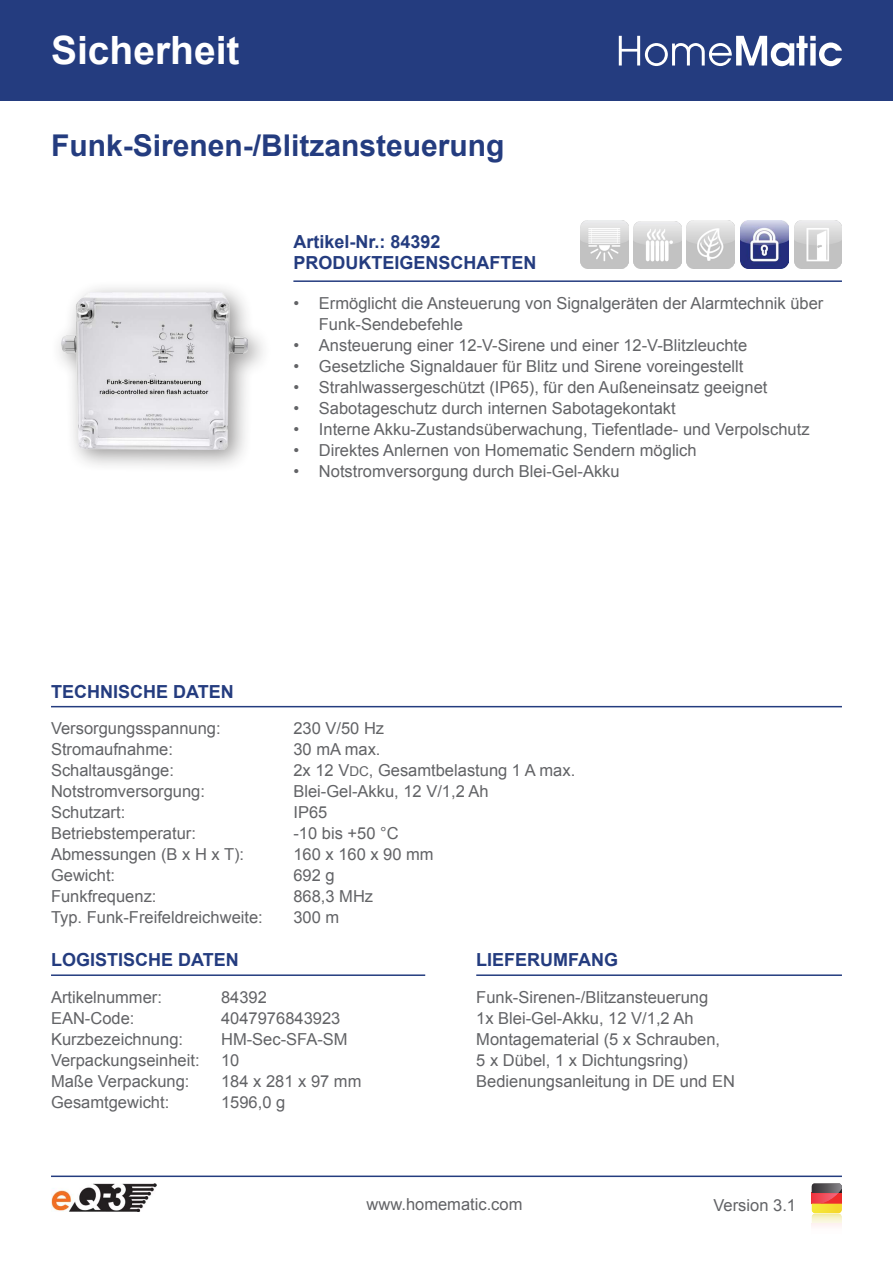
<style>
.page{position:relative;width:893px;height:1263px;background:#fff}
.page>*{position:absolute;margin:0;border:0;box-sizing:border-box;transform-origin:0 0}
.t1{font:700 39px "Arial";color:#fff}
.t2{font:700 30px "Arial";color:#243c7f}
.t3{font:700 18px/21px "Arial";color:#243c7f}
.t4{font:16.5px/21px "Arial";color:#626366}
.s1{font-size:13.5px}
</style>
<div class="page">
<img style="left:811px;top:1193px;width:31px;height:33px">
<img style="left:811px;top:1193px;width:27px;height:10px">
<img style="left:811px;top:1183px;width:31px;height:10px">
<svg style="left:811px;top:1203px;width:11px;height:2px"></svg>
<hr style="left:51px;top:1175px;width:791px;height:2px;background:#243c7f">
<hr style="left:51px;top:974px;width:374px;height:2px;background:#243c7f">
<hr style="left:476px;top:974px;width:366px;height:2px;background:#243c7f">
<hr style="left:51px;top:706px;width:791px;height:1px;background:#243c7f">
<hr style="left:293px;top:280px;width:549px;height:2px;background:#243c7f">
<div style="left:49px;top:280px;width:223px;height:194px;background:#221f1f;opacity:.47"></div>
<img style="left:61px;top:293px;width:186px;height:156px">
<img style="left:51px;top:1183px;width:105px;height:29px">
<div style="left:0;top:0;width:893px;height:101px;background:#243c7f"></div>
<svg style="left:619px;top:36px;width:223px;height:30px"></svg>
<img style="left:794px;top:221px;width:48px;height:48px">
<img style="left:741px;top:221px;width:48px;height:48px">
<img style="left:580px;top:221px;width:48px;height:48px">
<img style="left:686px;top:221px;width:48px;height:48px">
<img style="left:634px;top:221px;width:47px;height:48px">
<h1 class="t1" style="left:51px;top:36px;width:190px">Sicherheit</h1>
<h2 class="t2" style="left:51px;top:134px;width:455px">Funk-Sirenen-/Blitzansteuerung</h2>
<p class="t3" style="left:293px;top:232px;width:244px">Artikel-Nr.: 84392<br>PRODUKTEIGENSCHAFTEN</p>
<p class="t4" style="left:319px;top:294px;width:506px;text-indent:-26px">• Ermöglicht die Ansteuerung von Signalgeräten der Alarmtechnik über<br>Funk-Sendebefehle</p>
<p class="t4" style="left:293px;top:336px;width:455px">• Ansteuerung einer 12-V-Sirene und einer 12-V-Blitzleuchte</p>
<p class="t4" style="left:293px;top:357px;width:452px">• Gesetzliche Signaldauer für Blitz und Sirene voreingestellt</p>
<p class="t4" style="left:293px;top:378px;width:475px">• Strahlwassergeschützt (IP65), für den Außeneinsatz geeignet</p>
<p class="t4" style="left:293px;top:399px;width:384px">• Sabotageschutz durch internen Sabotagekontakt</p>
<p class="t4" style="left:293px;top:420px;width:518px">• Interne Akku-Zustandsüberwachung, Tiefentlade- und Verpolschutz</p>
<p class="t4" style="left:293px;top:441px;width:405px">• Direktes Anlernen von Homematic Sendern möglich</p>
<p class="t4" style="left:293px;top:462px;width:328px">• Notstromversorgung durch Blei-Gel-Akku</p>
<p class="t3" style="left:51px;top:682px;width:184px">TECHNISCHE DATEN</p>
<p class="t4" style="left:51px;top:719px;width:213px">Versorgungsspannung:<br>Stromaufnahme:<br>Schaltausgänge:<br>Notstromversorgung:<br>Schutzart:<br>Betriebstemperatur:<br>Abmessungen (B x H x T):<br>Gewicht:<br>Funkfrequenz:<br>Typ. Funk-Freifeldreichweite:</p>
<p class="t4" style="left:293px;top:719px;width:283px">230 V/50 Hz<br>30 mA max.<br>2x 12 V<span class="s1">DC</span>, Gesamtbelastung 1 A max.<br>Blei-Gel-Akku, 12 V/1,2 Ah<br>IP65<br>-10 bis +50 °C<br>160 x 160 x 90 mm<br>692 g<br>868,3 MHz<br>300 m</p>
<p class="t3" style="left:51px;top:950px;width:189px">LOGISTISCHE DATEN</p>
<p class="t3" style="left:476px;top:951px;width:143px">LIEFERUMFANG</p>
<p class="t4" style="left:51px;top:988px;width:150px">Artikelnummer:<br>EAN-Code:<br>Kurzbezeichnung:<br>Verpackungseinheit:<br>Maße Verpackung:<br>Gesamtgewicht:</p>
<p class="t4" style="left:476px;top:988px;width:260px">Funk-Sirenen-/Blitzansteuerung<br>1x Blei-Gel-Akku, 12 V/1,2 Ah<br>Montagematerial (5 x Schrauben,<br>5 x Dübel, 1 x Dichtungsring)<br>Bedienungsanleitung in DE und EN</p>
<p class="t4" style="left:221px;top:988px;width:142px">84392<br>4047976843923<br>HM-Sec-SFA-SM<br>10<br>184 x 281 x 97 mm<br>1596,0 g</p>
<p class="t4" style="left:367px;top:1195px;width:157px">www.homematic.com</p>
<p class="t4" style="left:713px;top:1196px;width:84px">Version 3.1</p>
</div>
